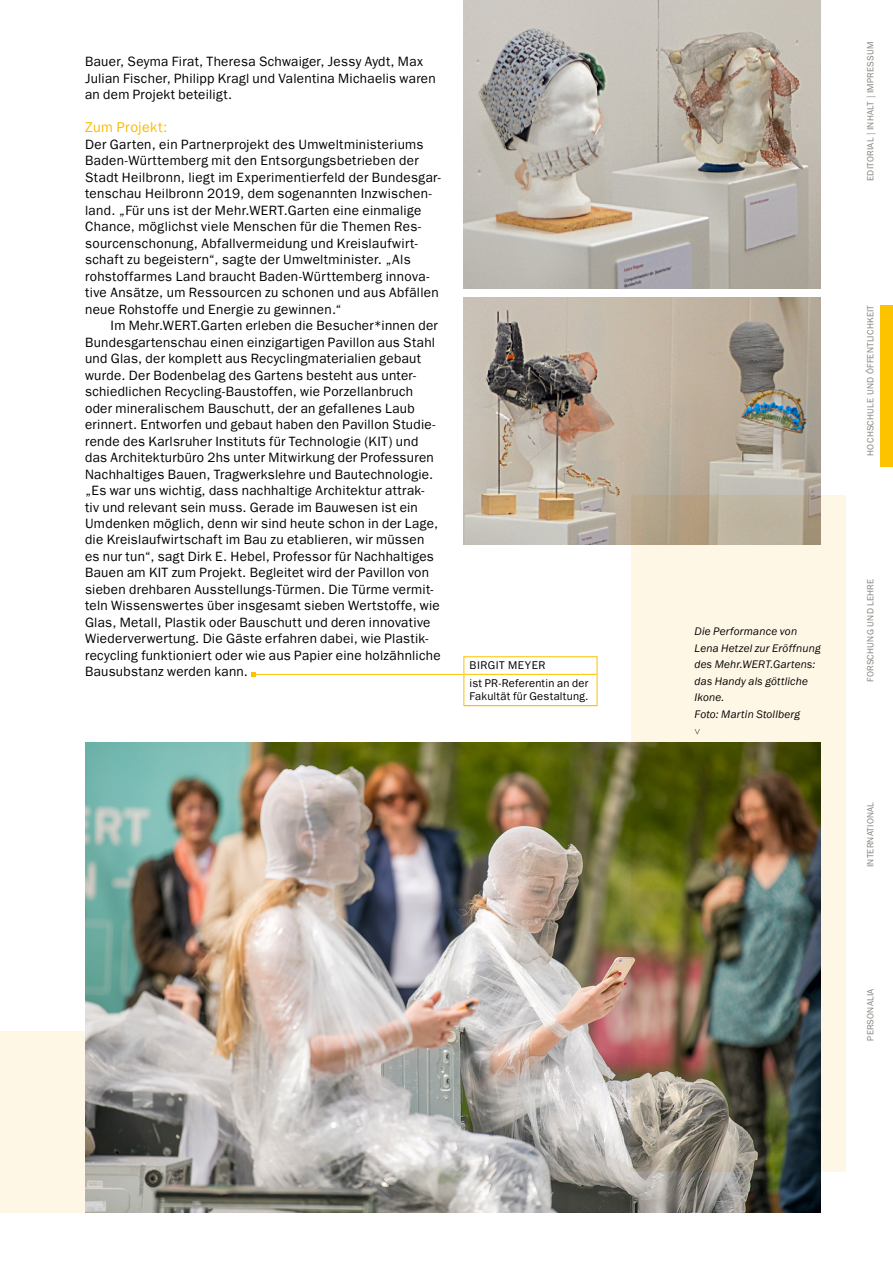
<style>
.page{position:relative;width:893px;height:1263px;background:#fff}
.page>*{position:absolute;margin:0;border:0;box-sizing:border-box;transform-origin:0 0}
.t1{font:14.25px "Franklin Gothic LT Pro";letter-spacing:.03em;color:#fbba00}
.t2{font:13.5px/16.5px "Franklin Gothic LT Pro";letter-spacing:.02em;color:#000}
.t3{font:italic 11.25px/16.5px "Franklin Gothic LT Pro";letter-spacing:.015em;color:#000}
.t4{font:11.25px/17.7px "Franklin Gothic LT Pro";letter-spacing:.025em;color:#000}
.t5{font:9px "Franklin Gothic LT Pro";letter-spacing:.025em;color:#86827c}
</style>
<div class="page">
<div style="left:880px;top:305px;width:13px;height:162px;background:#fdc300"></div>
<img style="left:85px;top:743px;width:736px;height:470px">
<img style="left:463px;top:0;width:358px;height:289px">
<img style="left:463px;top:297px;width:358px;height:247px">
<svg style="left:251px;top:672px;width:5px;height:4px"></svg>
<hr style="left:253px;top:674px;width:213px;height:1px;background:#fdc300">
<hr style="left:464px;top:674px;width:133px;height:1px;background:#fdc300">
<div style="left:463px;top:656px;width:134px;height:50px;border:1px solid #fdc300"></div>
<div style="left:0;top:1031px;width:85px;height:182px;background:#fff7e6"></div>
<img style="left:631px;top:495px;width:215px;height:677px">
<p class="t2" style="left:85px;top:53px;width:352px">Bauer, Seyma Firat, Theresa Schwaiger, Jessy Aydt, Max<br>Julian Fischer, Philipp Kragl und Valentina Michaelis waren an dem Projekt beteiligt.</p>
<p class="t1" style="left:85px;top:119px;width:84px">Zum Projekt:</p>
<p class="t2" style="left:85px;top:136px;width:357px">Der Garten, ein Partnerprojekt des Umweltministeriums Baden-Württemberg mit den Entsorgungsbetrieben der Stadt Heilbronn, liegt im Experimentierfeld der Bundesgar&shy;tenschau Heilbronn 2019, dem sogenannten Inzwischen&shy;land. „Für uns ist der Mehr.WERT.Garten eine einmalige Chance, möglichst viele Menschen für die Themen Res&shy;sourcenschonung, Abfallvermeidung und Kreislaufwirt&shy;schaft zu begeistern“, sagte der Umweltminister. „Als rohstoffarmes Land braucht Baden-Württemberg innova&shy;tive Ansätze, um Ressourcen zu schonen und aus Abfällen neue Rohstoffe und Energie zu gewinnen.“</p>
<p class="t2" style="left:85px;top:317px;width:357px;text-indent:26px">Im Mehr.WERT.Garten erleben die Besucher*innen der Bundesgartenschau einen einzigartigen Pavillon aus Stahl und Glas, der komplett aus Recyclingmaterialien gebaut wurde. Der Bodenbelag des Gartens besteht aus unter&shy;schiedlichen Recycling-Baustoffen, wie Porzellanbruch oder mineralischem Bauschutt, der an gefallenes Laub erinnert. Entworfen und gebaut haben den Pavillon Studie&shy;rende des Karlsruher Instituts für Technologie (KIT) und das Architekturbüro 2hs unter Mitwirkung der Professuren Nachhaltiges Bauen, Tragwerkslehre und Bautechnologie. „Es war uns wichtig, dass nachhaltige Architektur attrak&shy;tiv und relevant sein muss. Gerade im Bauwesen ist ein Umdenken möglich, denn wir sind heute schon in der Lage, die Kreislaufwirtschaft im Bau zu etablieren, wir müssen es nur tun“, sagt Dirk E. Hebel, Professor für Nachhaltiges Bauen am KIT zum Projekt. Begleitet wird der Pavillon von sieben drehbaren Ausstellungs-Türmen. Die Türme vermit&shy;teln Wissenswertes über insgesamt sieben Wertstoffe, wie Glas, Metall, Plastik oder Bauschutt und deren innovative Wiederverwertung. Die Gäste erfahren dabei, wie Plastik&shy;recycling funktioniert oder wie aus Papier eine holzähnliche Bausubstanz werden kann.</p>
<p class="t4" style="left:470px;top:656px;width:120px">BIRGIT MEYER<br>ist PR-Referentin an der</p>
<p class="t4" style="left:470px;top:688px;width:121px">Fakultät für Gestaltung.</p>
<p class="t5" style="left:865px;top:181px;width:140px;rotate:-90deg">EDITORIAL | INHALT | IMPRESSUM</p>
<p class="t5" style="left:865px;top:456px;width:152px;rotate:-90deg">HOCHSCHULE UND ÖFFENTLICHKEIT</p>
<p class="t3" style="left:694px;top:623px;width:128px">Die Performance von<br>Lena Hetzel zur Eröffnung des Mehr.WERT.Gartens: das Handy als göttliche<br>Ikone.<br>Foto: Martin Stollberg</p>
<p class="t5" style="left:865px;top:682px;width:104px;rotate:-90deg">FORSCHUNG UND LEHRE</p>
<p class="t5" style="left:865px;top:867px;width:67px;rotate:-90deg">INTERNATIONAL</p>
<p class="t5" style="left:865px;top:1041px;width:54px;rotate:-90deg">PERSONALIA</p>
</div>
